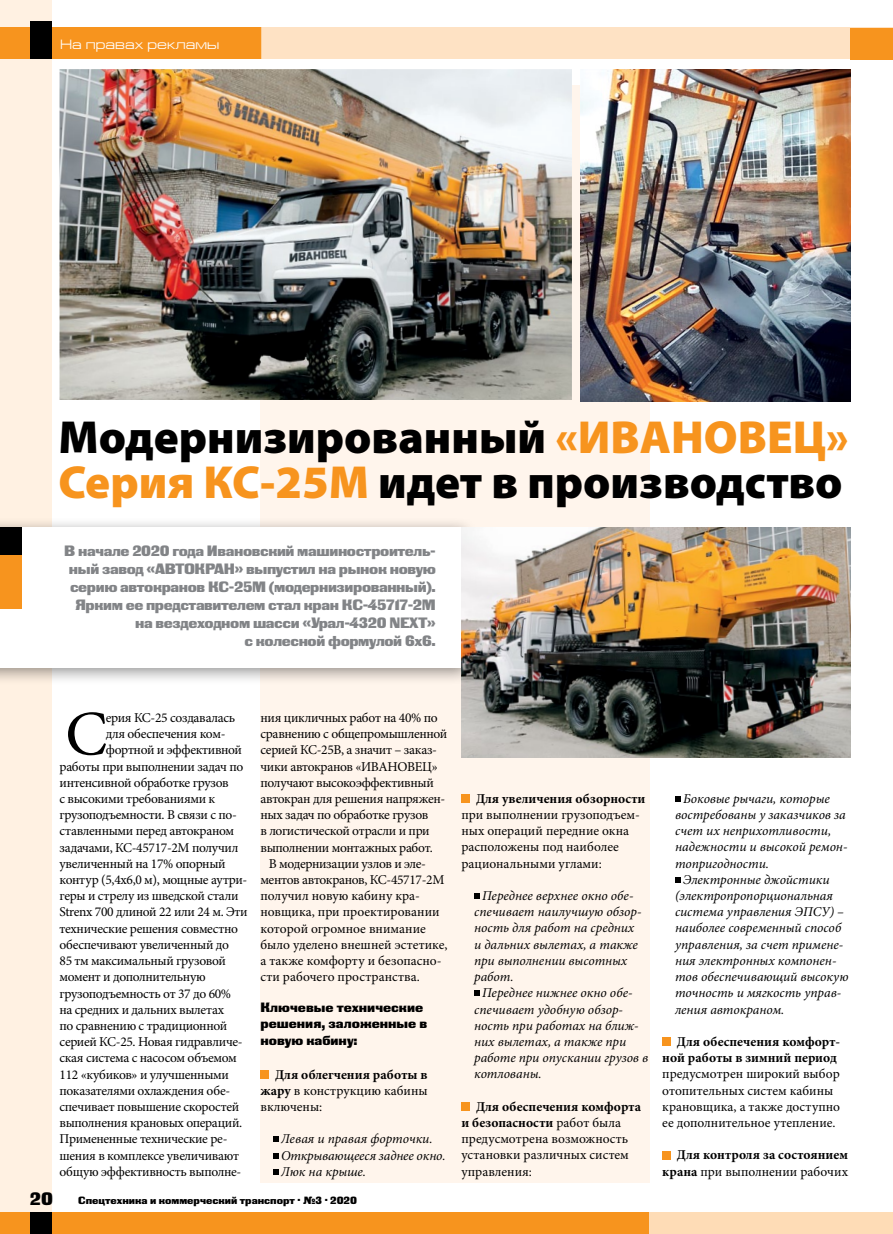
<style>
.page{position:relative;width:893px;height:1234px;background:#fff}
.page>*{position:absolute;margin:0;border:0;box-sizing:border-box;transform-origin:0 0}
.t1{font:63.3px "Minion Pro";color:#000}
.t2{font:900 46.5px/45px "Myriad Pro";color:#000}
.t3{font:18px "Black Grotesk C";color:#000}
.t4{font:15px/18px "Black Grotesk C";letter-spacing:-.025em;color:#828487;text-align:right}
.t5{font:13.5px/16.2px "Minion Pro";letter-spacing:-.02em;color:#000;text-align:justify}
.t6{font:italic 13.5px/16.2px "Minion Pro";letter-spacing:-.005em;color:#000}
.t7{font:13.5px/16.2px "Minion Pro";color:#000}
.t8{font:700 13.5px/16.2px "Minion Pro";color:#000;text-align:right}
.t9{font:13.5px/16.2px "Black Grotesk C";color:#000}
.t10{font:13.5px "Minion Pro";letter-spacing:.005em;color:#000}
.t11{font:13.5px "Europe Ext";color:#fff}
.t12{font:10.5px "Black Grotesk C";color:#000}
.s1{color:#f7941e}
.s2{font-weight:700}
.s3{font-weight:400}
</style>
<div class="page">
<div style="left:260px;top:85px;width:389px;height:1097px;background:#fff5ec"></div>
<div style="left:0;top:0;width:51px;height:1233px;background:#fff1e2"></div>
<div style="left:0;top:1211px;width:893px;height:22px;background:#f7941e"></div>
<div style="left:0;top:27px;width:261px;height:32px;background:#f7941e"></div>
<div style="left:261px;top:27px;width:632px;height:32px;background:#fee2c4"></div>
<div style="left:30px;top:1211px;width:22px;height:22px;background:#000"></div>
<div style="left:30px;top:21px;width:22px;height:38px;background:#000"></div>
<img style="left:580px;top:69px;width:270px;height:332px">
<img style="left:60px;top:69px;width:512px;height:331px">
<div style="left:0;top:516px;width:478px;height:169px;background:#000;opacity:.42"></div>
<div style="left:0;top:527px;width:461px;height:141px;background:#fff"></div>
<img style="left:461px;top:527px;width:389px;height:230px">
<div style="left:649px;top:1211px;width:244px;height:22px;background:#fedcb6"></div>
<div style="left:260px;top:1069px;width:9px;height:9px;background:#f7941e"></div>
<svg style="left:273px;top:1136px;width:5px;height:5px"></svg>
<svg style="left:273px;top:1153px;width:5px;height:4px"></svg>
<svg style="left:273px;top:1169px;width:5px;height:4px"></svg>
<div style="left:461px;top:794px;width:9px;height:8px;background:#f7941e"></div>
<svg style="left:474px;top:893px;width:5px;height:5px"></svg>
<svg style="left:474px;top:990px;width:5px;height:5px"></svg>
<div style="left:461px;top:1101px;width:9px;height:9px;background:#f7941e"></div>
<svg style="left:675px;top:796px;width:5px;height:5px"></svg>
<svg style="left:675px;top:877px;width:5px;height:5px"></svg>
<div style="left:662px;top:1037px;width:9px;height:8px;background:#f7941e"></div>
<div style="left:662px;top:1150px;width:9px;height:9px;background:#f7941e"></div>
<div style="left:0;top:527px;width:21px;height:35px;background:#000"></div>
<div style="left:0;top:554px;width:21px;height:54px;background:#f7941e"></div>
<div style="left:850px;top:28px;width:43px;height:32px;background:#f7941e"></div>
<p class="t11" style="left:60px;top:37px;width:161px">На правах рекламы</p>
<h2 class="t2" style="left:58px;top:413px;width:792px">Модернизированный <span class="s1">«ИВАНОВЕЦ»<br>Серия КС-25М</span> идет в производство</h2>
<p class="t4" style="left:64px;top:541px;width:373px">В начале 2020 года Ивановский машиностроитель&shy;ный завод «АВТОКРАН» выпустил на рынок новую серию автокранов КС-25М (модернизированный).<br>Ярким ее представителем стал кран КС-45717-2М на вездеходном шасси «Урал-4320 NEXT»<br>с колесной формулой 6х6.</p>
<h1 class="t1" style="left:65px;top:691px;width:44px">С</h1>
<p class="t5" style="left:106px;top:709px;width:131px">ерия КС-25 создавалась</p>
<p class="t5" style="left:106px;top:725px;width:121px">для обеспечения ком-</p>
<p class="t5" style="left:106px;top:741px;width:138px">фортной и эффективной</p>
<p class="t5" style="left:60px;top:758px;width:185px">работы при выполнении задач по</p>
<p class="t5" style="left:60px;top:774px;width:171px">интенсивной обработке грузов</p>
<p class="t5" style="left:60px;top:790px;width:157px">с высокими требованиями к</p>
<p class="t5" style="left:60px;top:806px;width:179px">грузоподъемности. В связи с по-</p>
<p class="t5" style="left:60px;top:822px;width:176px">ставленными перед автокраном</p>
<p class="t5" style="left:60px;top:839px;width:180px">задачами, КС-45717-2М получил</p>
<p class="t5" style="left:60px;top:855px;width:168px">увеличенный на 17% опорный</p>
<p class="t5" style="left:60px;top:871px;width:189px">контур (5,4х6,0 м), мощные аутри-</p>
<p class="t5" style="left:60px;top:887px;width:181px">геры и стрелу из шведской стали</p>
<p class="t5" style="left:60px;top:903px;width:190px">Strenx 700 длиной 22 или 24 м. Эти</p>
<p class="t5" style="left:60px;top:920px;width:180px">технические решения совместно</p>
<p class="t5" style="left:60px;top:936px;width:171px">обеспечивают увеличенный до</p>
<p class="t5" style="left:60px;top:952px;width:168px">85 тм максимальный грузовой</p>
<p class="t5" style="left:60px;top:968px;width:148px">момент и дополнительную</p>
<p class="t5" style="left:60px;top:984px;width:173px">грузоподъемность от 37 до 60%</p>
<p class="t5" style="left:60px;top:1001px;width:166px">на средних и дальних вылетах</p>
<p class="t5" style="left:60px;top:1017px;width:169px">по сравнению с традиционной</p>
<p class="t5" style="left:60px;top:1033px;width:185px">серией КС-25. Новая гидравличе-</p>
<p class="t5" style="left:60px;top:1049px;width:179px">ская система с насосом объемом</p>
<p class="t5" style="left:60px;top:1065px;width:171px">112 «кубиков» и улучшенными</p>
<p class="t5" style="left:60px;top:1082px;width:172px">показателями охлаждения обе-</p>
<p class="t5" style="left:60px;top:1098px;width:181px">спечивает повышение скоростей</p>
<p class="t5" style="left:60px;top:1114px;width:184px">выполнения крановых операций.</p>
<p class="t5" style="left:60px;top:1130px;width:169px">Примененные технические ре-</p>
<p class="t5" style="left:60px;top:1146px;width:181px">шения в комплексе увеличивают</p>
<p class="t5" style="left:60px;top:1163px;width:183px">общую эффективность выполне-</p>
<p class="t5" style="left:260px;top:709px;width:179px">ния цикличных работ на 40% по</p>
<p class="t5" style="left:260px;top:725px;width:189px">сравнению с общепромышленной</p>
<p class="t5" style="left:260px;top:741px;width:178px">серией КС-25В, а значит – заказ-</p>
<p class="t5" style="left:260px;top:758px;width:179px">чики автокранов «ИВАНОВЕЦ»</p>
<p class="t5" style="left:260px;top:774px;width:175px">получают высокоэффективный</p>
<p class="t5" style="left:260px;top:790px;width:186px">автокран для решения напряжен-</p>
<p class="t5" style="left:260px;top:806px;width:169px">ных задач по обработке грузов</p>
<p class="t5" style="left:260px;top:822px;width:171px">в логистической отрасли и при</p>
<p class="t5" style="left:260px;top:839px;width:174px">выполнении монтажных работ.</p>
<p class="t5" style="left:269px;top:855px;width:159px">В модернизации узлов и эле-</p>
<p class="t5" style="left:260px;top:871px;width:185px">ментов автокранов, КС-45717-2М</p>
<p class="t7" style="left:260px;top:887px;width:161px">получил новую кабину кра-</p>
<p class="t7" style="left:260px;top:903px;width:181px">новщика, при проектировании</p>
<p class="t7" style="left:260px;top:920px;width:167px">которой огромное внимание</p>
<p class="t7" style="left:260px;top:936px;width:189px">было уделено внешней эстетике,</p>
<p class="t7" style="left:260px;top:952px;width:183px">а также комфорту и безопасно-</p>
<p class="t10" style="left:260px;top:967px;width:161px">сти рабочего пространства.</p>
<p class="t9" style="left:260px;top:999px;width:168px">Ключевые технические решения, заложенные в новую кабину:</p>
<p class="t5" style="left:260px;top:1065px;width:169px;text-indent:15px"><span class="s2">Для облегчения работы в жару</span> в конструкцию кабины включены:</p>
<p class="t6" style="left:281px;top:1130px;width:166px">Левая и правая форточки.<br>Открывающееся заднее окно.<br>Люк на крыше.</p>
<h3 class="t3" style="left:30px;top:1187px;width:25px">20</h3>
<p class="t12" style="left:78px;top:1193px;width:280px">Спецтехника и коммерческий транспорт . №3 . 2020</p>
<p class="t8" style="left:476px;top:790px;width:171px">Для увеличения обзорности</p>
<p class="t7" style="left:461px;top:806px;width:180px">при выполнении грузоподъем&shy;ных операций передние окна расположены под наиболее рациональными углами:</p>
<p class="t6" style="left:482px;top:887px;width:153px">Переднее верхнее окно обе-</p>
<p class="t6" style="left:474px;top:903px;width:169px">спечивает наилучшую обзор-</p>
<p class="t6" style="left:474px;top:919px;width:162px">ность для работ на средних</p>
<p class="t6" style="left:474px;top:936px;width:165px">и дальних вылетах, а также</p>
<p class="t6" style="left:474px;top:952px;width:155px">при выполнении высотных</p>
<p class="t6" style="left:474px;top:968px;width:41px">работ.</p>
<p class="t6" style="left:482px;top:984px;width:152px">Переднее нижнее окно обе-</p>
<p class="t6" style="left:474px;top:1000px;width:150px">спечивает удобную обзор-</p>
<p class="t6" style="left:474px;top:1017px;width:166px">ность при работах на ближ-</p>
<p class="t6" style="left:474px;top:1033px;width:154px">них вылетах, а также при</p>
<p class="t6" style="left:474px;top:1049px;width:176px">работе при опускании грузов в</p>
<p class="t6" style="left:474px;top:1065px;width:69px">котлованы.</p>
<p class="t7" style="left:461px;top:1098px;width:181px;text-indent:15px"><span class="s2">Для обеспечения комфорта и безопасности</span> работ была предусмотрена возможность установки различных систем управления:</p>
<p class="t6" style="left:683px;top:790px;width:148px">Боковые рычаги, которые</p>
<p class="t6" style="left:675px;top:806px;width:172px">востребованы у заказчиков за</p>
<p class="t6" style="left:675px;top:822px;width:158px">счет их неприхотливости,</p>
<p class="t6" style="left:675px;top:838px;width:174px">надежности и высокой ремон-</p>
<p class="t6" style="left:675px;top:855px;width:96px">топригодности.</p>
<p class="t6" style="left:683px;top:871px;width:148px">Электронные джойстики</p>
<p class="t6" style="left:675px;top:887px;width:159px">(электропропорциональная</p>
<p class="t6" style="left:675px;top:903px;width:170px">система управления ЭПСУ) –</p>
<p class="t6" style="left:675px;top:919px;width:168px">наиболее современный способ</p>
<p class="t6" style="left:675px;top:936px;width:170px">управления, за счет примене-</p>
<p class="t6" style="left:675px;top:952px;width:163px">ния электронных компонен-</p>
<p class="t6" style="left:675px;top:968px;width:175px">тов обеспечивающий высокую</p>
<p class="t6" style="left:675px;top:984px;width:168px">точность и мягкость управ-</p>
<p class="t6" style="left:675px;top:1000px;width:111px">ления автокраном.</p>
<p class="t8" style="left:662px;top:1033px;width:179px">Для обеспечения комфорт&shy;ной работы в зимний период</p>
<p class="t7" style="left:662px;top:1065px;width:179px">предусмотрен широкий выбор отопительных систем кабины крановщика, а также доступно ее дополнительное утепление.</p>
<p class="t8" style="left:662px;top:1146px;width:187px">Для контроля за состоянием крана <span class="s3">при выполнении рабочих</span></p>
</div>
